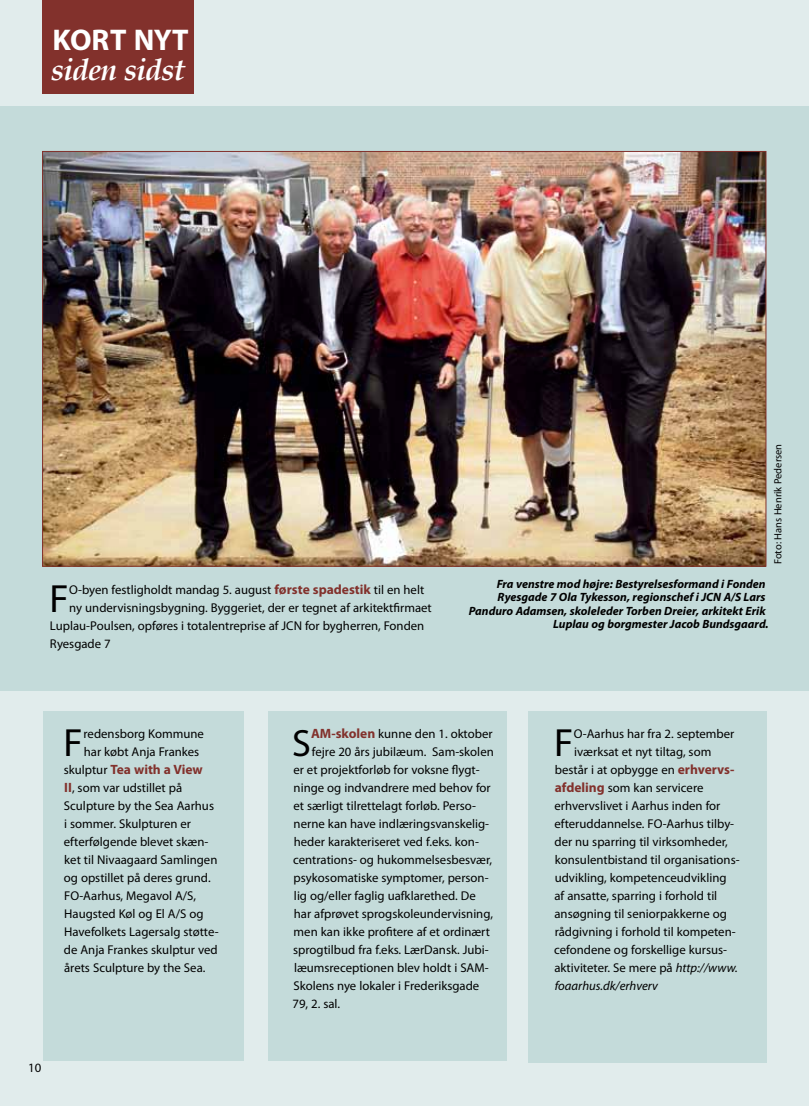
<style>
.page{position:relative;width:809px;height:1106px;background:#fff}
.page>*{position:absolute;margin:0;border:0;box-sizing:border-box;transform-origin:0 0}
.t1{font:39.45px "Myriad Pro";color:#000}
.t2{font:38.1px "Myriad Pro";color:#000}
.t3{font:italic 700 30px "Palatino";letter-spacing:-.03em;color:#fff}
.t4{font:700 30px "Myriad Pro";color:#fff}
.t5{font:700 13.5px "Myriad Pro";color:#82312c}
.t6{font:12.75px/18px "Myriad Pro";color:#000}
.t7{font:italic 12.75px "Myriad Pro";color:#000}
.t8{font:italic 700 12px/13.5px "Myriad Pro";color:#000;text-align:right}
.t9{font:10.5px "Myriad Pro";color:#000}
.s1{font-weight:700;font-size:13.5px;color:#82312c}
.s2{font-weight:400;font-size:12.75px;color:#000}
.s3{font-style:italic}
</style>
<div class="page">
<div style="left:0;top:0;width:808px;height:1106px;background:#e1ecec"></div>
<div style="left:43px;top:711px;width:200px;height:350px;background:#c4dbda"></div>
<div style="left:268px;top:711px;width:238px;height:350px;background:#c4dbda"></div>
<div style="left:527px;top:711px;width:239px;height:351px;background:#c4dbda"></div>
<div style="left:0;top:106px;width:808px;height:585px;background:#c4dbda"></div>
<div style="left:42px;top:0;width:151px;height:94px;background:#82312c"></div>
<img style="left:44px;top:153px;width:720px;height:411px">
<h3 class="t4" style="left:53px;top:20px;width:137px">Ko rt nyt</h3>
<h3 class="t3" style="left:51px;top:46px;width:136px">siden sidst</h3>
<h1 class="t1" style="left:49px;top:574px;width:21px">F</h1>
<p class="t6" style="left:69px;top:581px;width:356px">O-byen festligholdt mandag 5. august <span class="s1">første spadestik</span> til en helt</p>
<p class="t6" style="left:69px;top:599px;width:364px">ny undervisningsbygning. Byggeriet, der er tegnet af arkitektfirmaet</p>
<p class="t6" style="left:50px;top:617px;width:376px">Luplau-Poulsen, opføres i totalentreprise af JCN for bygherren, Fonden</p>
<p class="t6" style="left:50px;top:635px;width:62px">Ryesgade 7</p>
<p class="t9" style="left:771px;top:564px;width:122px;rotate:-90deg">Foto: Hans Henrik Pedersen</p>
<p class="t8" style="left:468px;top:576px;width:301px">Fra venstre mod højre: Bestyrelsesformand i Fonden Ryesgade 7 Ola Tykesson, regionschef i JCN A/S Lars Panduro Adamsen, skoleleder Torben Dreier, arkitekt Erik Luplau og borgmester Jacob Bundsgaard.</p>
<h1 class="t1" style="left:64px;top:718px;width:21px">F</h1>
<p class="t6" style="left:84px;top:725px;width:122px">redensborg Kommune har købt Anja Frankes</p>
<p class="t5" style="left:64px;top:761px;width:140px"><span class="s2">skulptur</span> Tea with a View</p>
<p class="t6" style="left:64px;top:779px;width:156px"><span class="s1">II</span>, som var udstillet på<br>Sculpture by the Sea Aarhus i sommer. Skulpturen er efterfølgende blevet skæn&shy;ket til Nivaagaard Samlingen og opstillet på deres grund.<br>FO-Aarhus, Megavol A/S,<br>Haugsted Køl og El A/S og<br>Havefolkets Lagersalg støtte&shy;de Anja Frankes skulptur ved årets Sculpture by the Sea.</p>
<p class="t6" style="left:28px;top:1058px;width:15px">10</p>
<h2 class="t2" style="left:292px;top:720px;width:20px">S</h2>
<p class="t6" style="left:311px;top:725px;width:183px"><span class="s1">AM-skolen</span> kunne den 1. oktober</p>
<p class="t6" style="left:312px;top:743px;width:183px">fejre 20 års jubilæum. Sam-skolen</p>
<p class="t6" style="left:293px;top:761px;width:188px">er et projektforløb for voksne flygt-</p>
<p class="t6" style="left:293px;top:779px;width:198px">ninge og indvandrere med behov for</p>
<p class="t6" style="left:293px;top:797px;width:184px">et særligt tilrettelagt forløb. Perso-</p>
<p class="t6" style="left:293px;top:815px;width:197px">nerne kan have indlæringsvanskelig-</p>
<p class="t6" style="left:293px;top:833px;width:186px">heder karakteriseret ved f.eks. kon-</p>
<p class="t6" style="left:293px;top:851px;width:200px">centrations- og hukommelsesbesvær,</p>
<p class="t6" style="left:293px;top:869px;width:196px">psykosomatiske symptomer, person-</p>
<p class="t6" style="left:294px;top:887px;width:183px">lig og/eller faglig uafklarethed. De</p>
<p class="t6" style="left:293px;top:905px;width:200px">har afprøvet sprogskoleundervisning,</p>
<p class="t6" style="left:293px;top:923px;width:198px">men kan ikke profitere af et ordinært</p>
<p class="t6" style="left:293px;top:941px;width:197px">sprogtilbud fra f.eks. LærDansk. Jubi-</p>
<p class="t6" style="left:294px;top:959px;width:196px">læumsreceptionen blev holdt i SAM-</p>
<p class="t6" style="left:293px;top:977px;width:187px">Skolens nye lokaler i Frederiksgade</p>
<p class="t6" style="left:292px;top:995px;width:49px">79, 2. sal.</p>
<h1 class="t1" style="left:554px;top:718px;width:21px">F</h1>
<p class="t6" style="left:573px;top:725px;width:162px">O-Aarhus har fra 2. september</p>
<p class="t6" style="left:574px;top:743px;width:138px">iværksat et nyt tiltag, som</p>
<p class="t6" style="left:554px;top:761px;width:181px">består i at opbygge en <span class="s1">erhvervs-</span></p>
<p class="t6" style="left:554px;top:779px;width:150px"><span class="s1">afdeling</span> som kan servicere</p>
<p class="t6" style="left:554px;top:797px;width:167px">erhvervslivet i Aarhus inden for</p>
<p class="t6" style="left:554px;top:815px;width:181px">efteruddannelse. FO-Aarhus tilby-</p>
<p class="t6" style="left:554px;top:833px;width:175px">der nu sparring til virksomheder,</p>
<p class="t6" style="left:554px;top:851px;width:186px">konsulentbistand til organisations-</p>
<p class="t6" style="left:554px;top:869px;width:173px">udvikling, kompetenceudvikling</p>
<p class="t6" style="left:554px;top:887px;width:164px">af ansatte, sparring i forhold til</p>
<p class="t6" style="left:554px;top:905px;width:174px">ansøgning til seniorpakkerne og</p>
<p class="t6" style="left:554px;top:923px;width:182px">rådgivning i forhold til kompeten-</p>
<p class="t6" style="left:554px;top:941px;width:174px">cefondene og forskellige kursus-</p>
<p class="t6" style="left:554px;top:959px;width:185px">aktiviteter. Se mere på <span class="s3">http://www.</span></p>
<p class="t7" style="left:554px;top:978px;width:105px">foaarhus.dk/erhverv</p>
</div>
